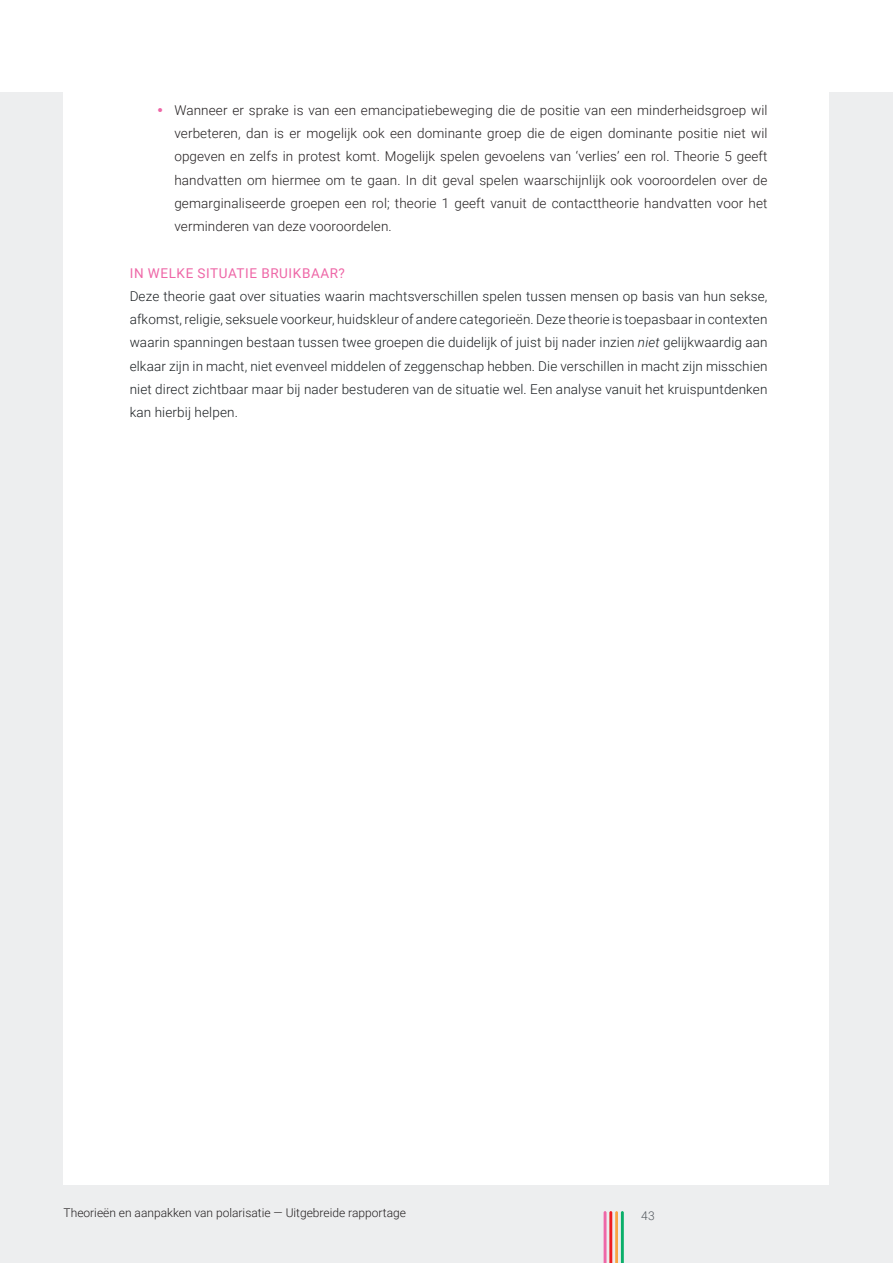
<style>
.page{position:relative;width:893px;height:1263px;background:#fff}
.page>*{position:absolute;margin:0;border:0;box-sizing:border-box;transform-origin:0 0}
.t1{font:300 13.5px/23.2px "Roboto";letter-spacing:.01em;color:#1b1f22;text-align:justify}
.t2{font:300 13.5px/23.2px "Roboto";letter-spacing:.01em;color:#231f20;text-align:justify}
.t3{font:13.5px "Roboto";letter-spacing:.045em;color:#ee67a7}
.t4{font:300 12px "Roboto";color:#231f20}
.t5{font:300 12px "Roboto";color:#52575d}
.s1{font-style:italic}
</style>
<div class="page">
<div style="left:0;top:92px;width:893px;height:1171px;background:#edeeef"></div>
<div style="left:64px;top:53px;width:765px;height:1131px;background:#fff"></div>
<svg style="left:604px;top:1211px;width:20px;height:52px"></svg>
<p class="t2" style="left:174px;top:98px;width:595px">Wanneer er sprake is van een emancipatiebeweging die de positie van een minderheidsgroep wil verbeteren, dan is er mogelijk ook een dominante groep die de eigen dominante positie niet wil opgeven en zelfs in protest komt. Mogelijk spelen gevoelens van ‘verlies’ een rol. Theorie 5 geeft handvatten om hiermee om te gaan. In dit geval spelen waarschijnlijk ook vooroordelen over de gemarginaliseerde groepen een rol; theorie 1 geeft vanuit de contacttheorie handvatten voor het verminderen van deze vooroordelen.</p>
<p class="t3" style="left:130px;top:263px;width:216px">IN WELKE SITUATIE BRUIKBAAR?</p>
<p class="t1" style="left:130px;top:284px;width:639px">Deze theorie gaat over situaties waarin machtsverschillen spelen tussen mensen op basis van hun sekse, afkomst, religie, seksuele voorkeur, huidskleur of andere categorieën. Deze theorie is toepasbaar in contexten waarin spanningen bestaan tussen twee groepen die duidelijk of juist bij nader inzien <span class="s1">niet</span> gelijkwaardig aan elkaar zijn in macht, niet evenveel middelen of zeggenschap hebben. Die verschillen in macht zijn misschien niet direct zichtbaar maar bij nader bestuderen van de situatie wel. Een analyse vanuit het kruispuntdenken kan hierbij helpen.</p>
<p class="t4" style="left:64px;top:1204px;width:344px">Theorieën en aanpakken van polarisatie — Uitgebreide rapportage</p>
<p class="t5" style="left:641px;top:1207px;width:15px">43</p>
</div>
